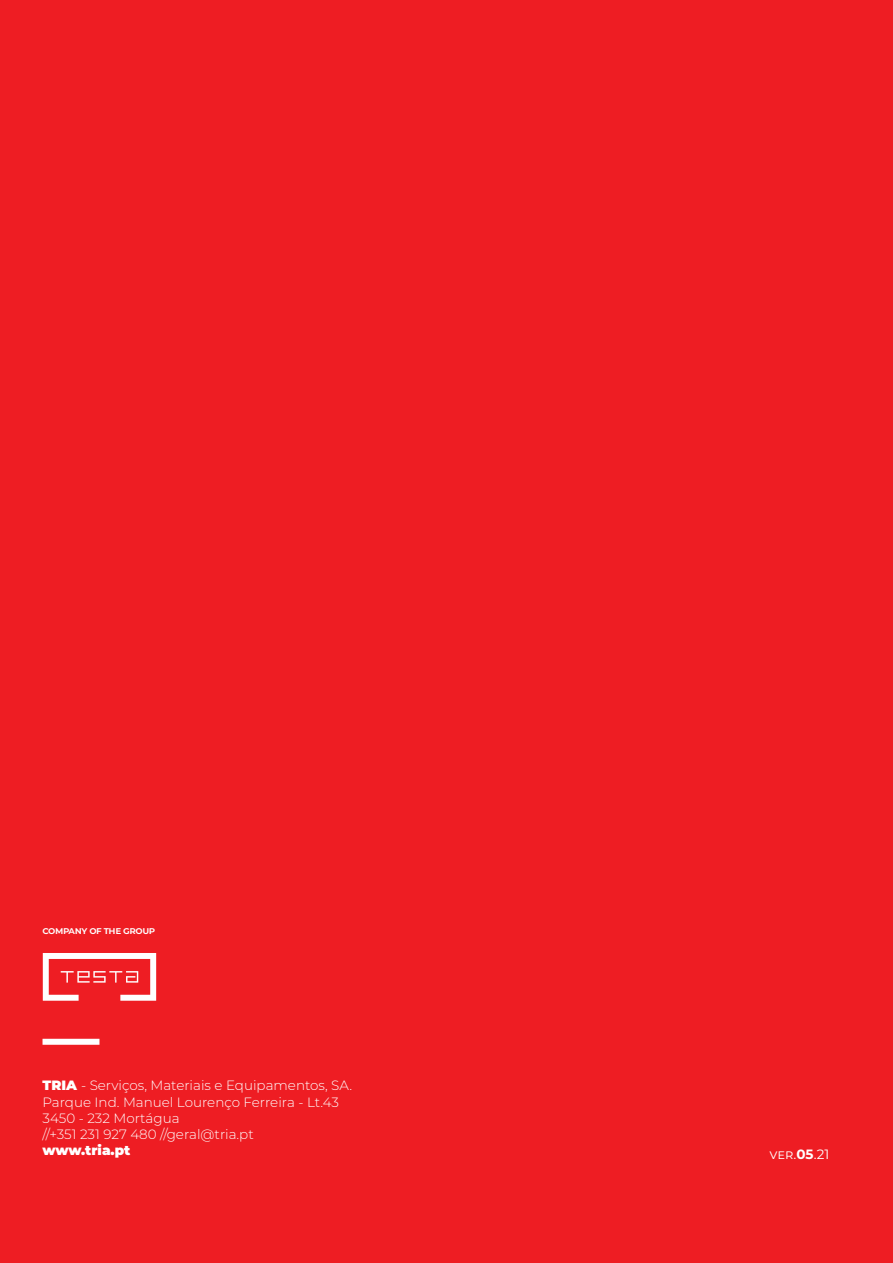
<style>
.page{position:relative;width:893px;height:1263px;background:#ee1d23}
.page>*{position:absolute;margin:0;border:0;box-sizing:border-box;transform-origin:0 0}
.t1{font:300 13.5px/16.2px "Montserrat";color:#fff}
.t2{font:900 13.5px "Montserrat";color:#fff}
.t3{font:13.5px "Montserrat";color:#fff}
.t4{font:600 10.2px "Montserrat";letter-spacing:-.04em;color:#fff}
.s1{font-weight:900}
.s2{font-weight:700}
</style>
<div class="page">
<div style="left:43px;top:1039px;width:56px;height:6px;background:#fff"></div>
<svg style="left:43px;top:953px;width:113px;height:48px"></svg>
<p class="t4" style="left:43px;top:923px;width:114px">company of the group</p>
<p class="t1" style="left:43px;top:1077px;width:311px"><span class="s1">TRIA</span> - Serviços, Materiais e Equipamentos, SA.<br>Parque Ind. Manuel Lourenço Ferreira - Lt.43</p>
<p class="t1" style="left:43px;top:1109px;width:139px">3450 - 232 Mortágua</p>
<p class="t1" style="left:43px;top:1125px;width:213px">//+351 231 927 480 //geral@tria.pt</p>
<p class="t2" style="left:43px;top:1140px;width:89px">www.tria.pt</p>
<p class="t3" style="left:769px;top:1145px;width:61px">ver.<span class="s2">05</span>.21</p>
</div>
